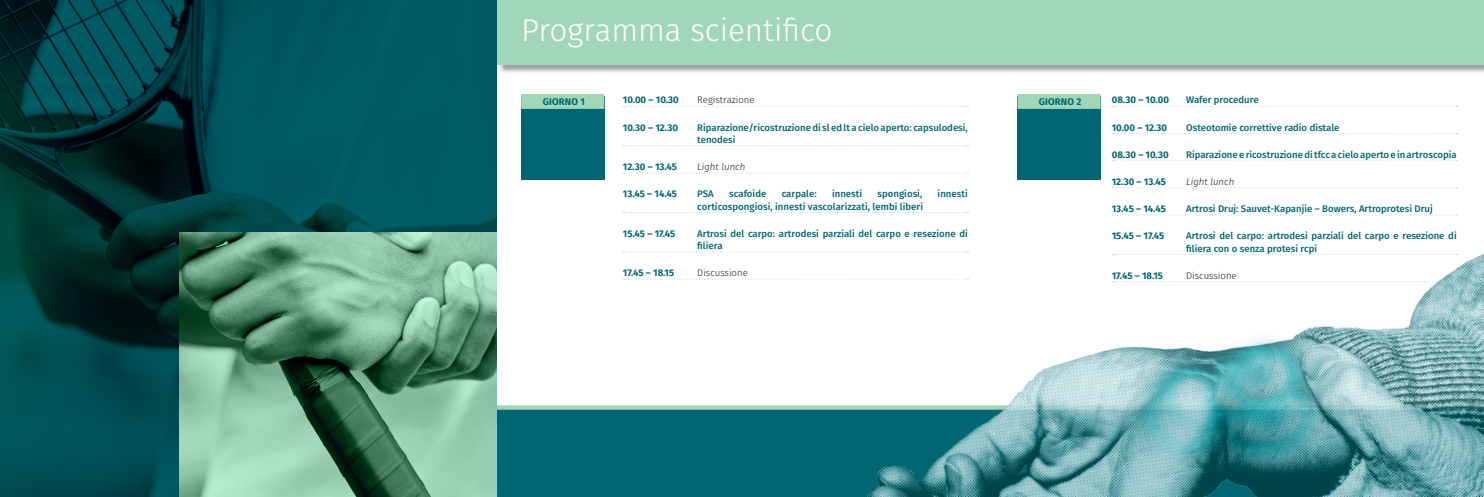
<style>
.page{position:relative;width:1484px;height:497px;background:#fff}
.page>*{position:absolute;margin:0;border:0;box-sizing:border-box;transform-origin:0 0}
.t1{font:300 31.5px "Fira Sans";color:#fff}
.t2{font:500 9.62px/12.2px "Fira Sans";color:#006772}
.t3{font:700 9.62px "Fira Sans";color:#006772}
.t4{font:300 9.62px "Fira Sans";color:#231f20}
.t5{font:italic 300 9.62px "Fira Sans";color:#231f20}
</style>
<div class="page">
<div style="left:496px;top:405px;width:333px;height:91px;background:#006772"></div>
<div style="left:497px;top:0;width:986px;height:75px;background:#231f20;opacity:.43"></div>
<div style="left:496px;top:0;width:987px;height:64px;background:#a2d6b9"></div>
<svg style="left:623px;top:106px;width:345px;height:1px"></svg>
<svg style="left:623px;top:145px;width:345px;height:1px"></svg>
<svg style="left:623px;top:172px;width:345px;height:1px"></svg>
<svg style="left:623px;top:212px;width:345px;height:1px"></svg>
<svg style="left:623px;top:251px;width:205px;height:1px"></svg>
<svg style="left:623px;top:278px;width:204px;height:1px"></svg>
<svg style="left:1112px;top:106px;width:345px;height:1px"></svg>
<svg style="left:1112px;top:133px;width:345px;height:1px"></svg>
<svg style="left:1112px;top:160px;width:345px;height:1px"></svg>
<svg style="left:1112px;top:187px;width:345px;height:1px"></svg>
<svg style="left:1112px;top:214px;width:345px;height:1px"></svg>
<div style="left:521px;top:96px;width:83px;height:83px;background:#006772"></div>
<div style="left:521px;top:94px;width:83px;height:15px;background:#a2d6b9"></div>
<div style="left:1017px;top:96px;width:83px;height:83px;background:#006772"></div>
<div style="left:1017px;top:94px;width:83px;height:15px;background:#a2d6b9"></div>
<img style="left:0;top:0;width:496px;height:496px">
<img style="left:179px;top:232px;width:317px;height:264px">
<img style="left:829px;top:251px;width:654px;height:245px">
<h1 class="t1" style="left:521px;top:7px;width:313px">Programma scientifico</h1>
<p class="t3" style="left:623px;top:92px;width:58px">10.00 – 10.30</p>
<p class="t4" style="left:697px;top:93px;width:59px">Registrazione</p>
<p class="t3" style="left:623px;top:119px;width:57px">10.30 – 12.30</p>
<p class="t2" style="left:697px;top:120px;width:272px">Riparazione/ricostruzione di sl ed lt a cielo aperto: capsulodesi, tenodesi</p>
<p class="t3" style="left:623px;top:158px;width:56px">12.30 – 13.45</p>
<p class="t5" style="left:697px;top:160px;width:50px">Light lunch</p>
<p class="t3" style="left:623px;top:185px;width:56px">13.45 – 14.45</p>
<p class="t2" style="left:697px;top:187px;width:18px">PSA</p>
<p class="t2" style="left:729px;top:187px;width:39px">scafoide</p>
<p class="t2" style="left:781px;top:187px;width:37px">carpale:</p>
<p class="t2" style="left:832px;top:187px;width:32px">innesti</p>
<p class="t2" style="left:877px;top:187px;width:46px">spongiosi,</p>
<p class="t2" style="left:937px;top:187px;width:32px">innesti</p>
<p class="t2" style="left:697px;top:199px;width:227px">corticospongiosi, innesti vascolarizzati, lembi liberi</p>
<p class="t3" style="left:623px;top:225px;width:54px">15.45 – 17.45</p>
<p class="t2" style="left:697px;top:226px;width:272px">Artrosi del carpo: artrodesi parziali del carpo e resezione di filiera</p>
<p class="t3" style="left:623px;top:264px;width:53px">17.45 – 18.15</p>
<p class="t4" style="left:697px;top:265px;width:52px">Discussione</p>
<p class="t3" style="left:543px;top:94px;width:43px">GIORNO 1</p>
<p class="t3" style="left:1038px;top:94px;width:44px">GIORNO 2</p>
<p class="t3" style="left:1111px;top:92px;width:59px">08.30 – 10.00</p>
<p class="t2" style="left:1186px;top:93px;width:74px">Wafer procedure</p>
<p class="t3" style="left:1111px;top:119px;width:57px">10.00 – 12.30</p>
<p class="t2" style="left:1186px;top:120px;width:155px">Osteotomie correttive radio distale</p>
<p class="t3" style="left:1111px;top:146px;width:58px">08.30 – 10.30</p>
<p class="t2" style="left:1186px;top:148px;width:272px">Riparazione e ricostruzione di tfcc a cielo aperto e in artroscopia</p>
<p class="t3" style="left:1111px;top:173px;width:56px">12.30 – 13.45</p>
<p class="t5" style="left:1186px;top:175px;width:50px">Light lunch</p>
<p class="t3" style="left:1111px;top:200px;width:56px">13.45 – 14.45</p>
<p class="t2" style="left:1186px;top:202px;width:248px">Artrosi Druj: Sauvet-Kapanjie – Bowers, Artroprotesi Druj</p>
<p class="t3" style="left:1111px;top:227px;width:54px">15.45 – 17.45</p>
<p class="t2" style="left:1186px;top:229px;width:272px">Artrosi del carpo: artrodesi parziali del carpo e resezione di filiera con o senza protesi rcpi</p>
<p class="t3" style="left:1111px;top:267px;width:53px">17.45 – 18.15</p>
<p class="t4" style="left:1186px;top:268px;width:52px">Discussione</p>
</div>
